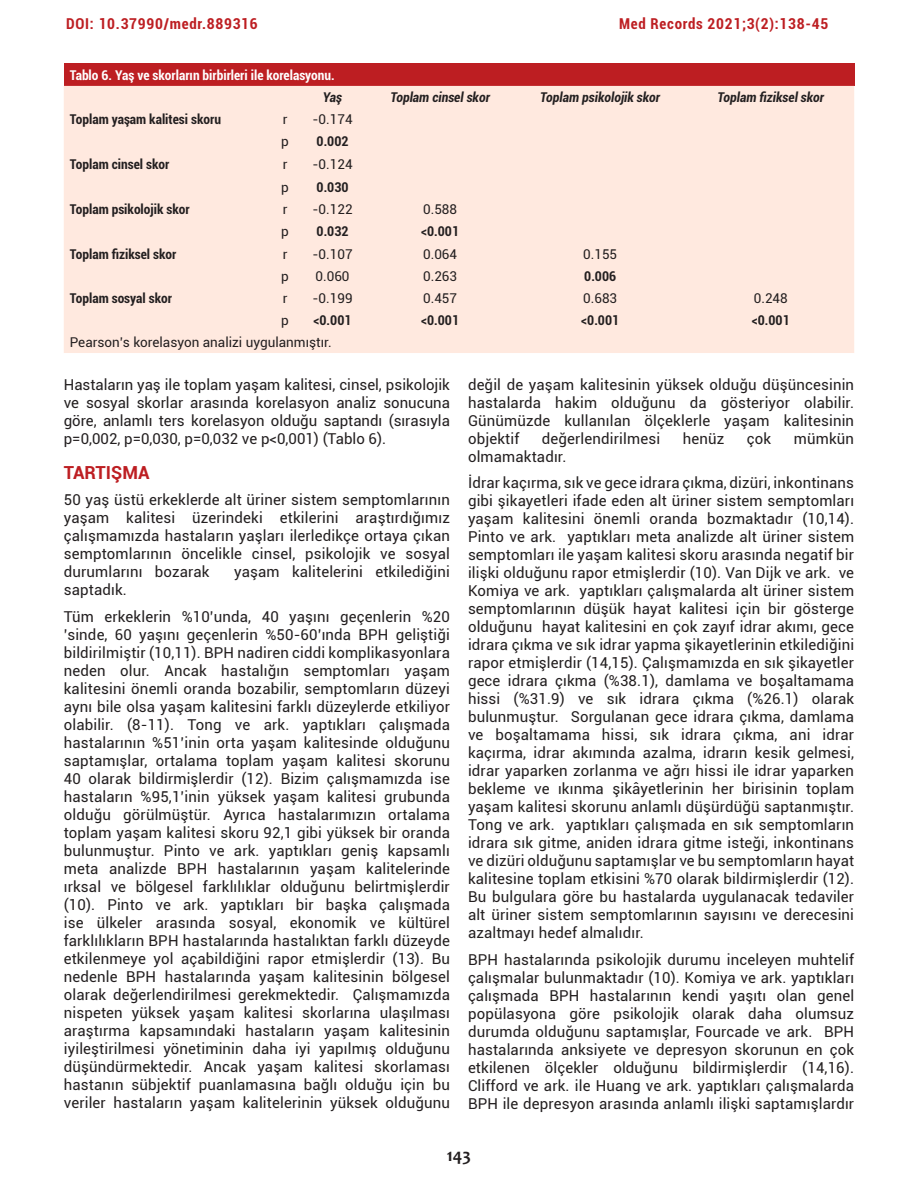
<style>
.page{position:relative;width:918px;height:1188px;background:#fff}
.page>*{position:absolute;margin:0;border:0;box-sizing:border-box;transform-origin:0 0}
.t1{font:700 18px "Roboto";color:#bd1e22}
.t2{font:700 18px "Candara";color:#231f20}
.t3{font:15px/18px "Roboto";letter-spacing:.01em;color:#231f20;text-align:justify}
.t4{font:700 condensed 15px "Roboto";letter-spacing:.05em;color:#bd1e22}
.t5{font:700 condensed 13.5px "Roboto";color:#231f20}
.t6{font:13.5px "Roboto";color:#231f20}
.t7{font:italic 700 condensed 13.5px "Roboto";color:#231f20}
.t8{font:700 condensed 13.5px "Roboto";color:#fff}
</style>
<div class="page">
<div style="left:64px;top:64px;width:790px;height:22px;background:#bd1e22"></div>
<div style="left:64px;top:86px;width:790px;height:267px;background:#ffe9df"></div>
<p class="t4" style="left:66px;top:13px;width:193px">DOI: 10.37990/medr.889316</p>
<p class="t4" style="left:619px;top:13px;width:211px">Med Records 2021;3(2):138-45</p>
<p class="t8" style="left:70px;top:66px;width:267px">Tablo 6. Yaş ve skorların birbirleri ile korelasyonu.</p>
<p class="t7" style="left:323px;top:88px;width:21px">Yaş</p>
<p class="t7" style="left:390px;top:88px;width:101px">Toplam cinsel skor</p>
<p class="t7" style="left:540px;top:88px;width:121px">Toplam psikolojik skor</p>
<p class="t7" style="left:718px;top:88px;width:108px">Toplam fiziksel skor</p>
<p class="t5" style="left:70px;top:110px;width:153px">Toplam yaşam kalitesi skoru</p>
<p class="t6" style="left:283px;top:110px;width:6px">r</p>
<p class="t6" style="left:313px;top:110px;width:42px">-0.174</p>
<p class="t6" style="left:281px;top:132px;width:9px">p</p>
<p class="t5" style="left:317px;top:132px;width:33px">0.002</p>
<p class="t5" style="left:70px;top:155px;width:101px">Toplam cinsel skor</p>
<p class="t6" style="left:283px;top:155px;width:6px">r</p>
<p class="t6" style="left:313px;top:155px;width:42px">-0.124</p>
<p class="t6" style="left:281px;top:178px;width:9px">p</p>
<p class="t5" style="left:317px;top:178px;width:33px">0.030</p>
<p class="t5" style="left:70px;top:200px;width:121px">Toplam psikolojik skor</p>
<p class="t6" style="left:283px;top:200px;width:6px">r</p>
<p class="t6" style="left:313px;top:200px;width:42px">-0.122</p>
<p class="t6" style="left:423px;top:200px;width:36px">0.588</p>
<p class="t6" style="left:281px;top:222px;width:9px">p</p>
<p class="t5" style="left:317px;top:222px;width:33px">0.032</p>
<p class="t5" style="left:421px;top:222px;width:39px">&lt;0.001</p>
<p class="t5" style="left:70px;top:244px;width:108px">Toplam fiziksel skor</p>
<p class="t6" style="left:283px;top:244px;width:6px">r</p>
<p class="t6" style="left:313px;top:244px;width:42px">-0.107</p>
<p class="t6" style="left:423px;top:244px;width:36px">0.064</p>
<p class="t6" style="left:583px;top:244px;width:36px">0.155</p>
<p class="t6" style="left:281px;top:266px;width:9px">p</p>
<p class="t6" style="left:316px;top:266px;width:36px">0.060</p>
<p class="t6" style="left:423px;top:266px;width:36px">0.263</p>
<p class="t5" style="left:584px;top:266px;width:33px">0.006</p>
<p class="t5" style="left:70px;top:289px;width:104px">Toplam sosyal skor</p>
<p class="t6" style="left:283px;top:289px;width:6px">r</p>
<p class="t6" style="left:313px;top:289px;width:42px">-0.199</p>
<p class="t6" style="left:423px;top:289px;width:36px">0.457</p>
<p class="t6" style="left:583px;top:289px;width:36px">0.683</p>
<p class="t6" style="left:754px;top:289px;width:36px">0.248</p>
<p class="t6" style="left:281px;top:311px;width:9px">p</p>
<p class="t5" style="left:314px;top:311px;width:39px">&lt;0.001</p>
<p class="t5" style="left:421px;top:311px;width:39px">&lt;0.001</p>
<p class="t5" style="left:581px;top:311px;width:39px">&lt;0.001</p>
<p class="t5" style="left:752px;top:311px;width:39px">&lt;0.001</p>
<p class="t6" style="left:70px;top:333px;width:263px">Pearson’s korelasyon analizi uygulanmıştır.</p>
<p class="t3" style="left:64px;top:375px;width:388px">Hastaların yaş ile toplam yaşam kalitesi, cinsel, psikolojik ve sosyal skorlar arasında korelasyon analiz sonucuna göre, anlamlı ters korelasyon olduğu saptandı (sırasıyla p=0,002, p=0,030, p=0,032 ve p&lt;0,001) (Tablo 6).</p>
<p class="t1" style="left:64px;top:460px;width:87px">TARTIŞMA</p>
<p class="t3" style="left:64px;top:490px;width:388px">50 yaş üstü erkeklerde alt üriner sistem semptomlarının yaşam kalitesi üzerindeki etkilerini araştırdığımız çalışmamızda hastaların yaşları ilerledikçe ortaya çıkan semptomlarının öncelikle cinsel, psikolojik ve sosyal durumlarını bozarak</p>
<p class="t3" style="left:234px;top:562px;width:217px">yaşam kalitelerini etkilediğini</p>
<p class="t3" style="left:64px;top:580px;width:65px">saptadık.</p>
<p class="t3" style="left:64px;top:607px;width:388px">Tüm erkeklerin %10’unda, 40 yaşını geçenlerin %20 ’sinde, 60 yaşını geçenlerin %50-60’ında BPH geliştiği bildirilmiştir (10,11). BPH nadiren ciddi komplikasyonlara neden olur. Ancak hastalığın semptomları yaşam kalitesini önemli oranda bozabilir, semptomların düzeyi aynı bile olsa yaşam kalitesini farklı düzeylerde etkiliyor olabilir. (8-11). Tong ve ark. yaptıkları çalışmada hastalarının %51’inin orta yaşam kalitesinde olduğunu saptamışlar, ortalama toplam yaşam kalitesi skorunu 40 olarak bildirmişlerdir (12). Bizim çalışmamızda ise hastaların %95,1’inin yüksek yaşam kalitesi grubunda olduğu görülmüştür. Ayrıca hastalarımızın ortalama toplam yaşam kalitesi skoru 92,1 gibi yüksek bir oranda bulunmuştur. Pinto ve ark. yaptıkları geniş kapsamlı meta analizde BPH hastalarının yaşam kalitelerinde ırksal ve bölgesel farklılıklar olduğunu belirtmişlerdir (10). Pinto ve ark. yaptıkları bir başka çalışmada ise ülkeler arasında sosyal, ekonomik ve kültürel farklılıkların BPH hastalarında hastalıktan farklı düzeyde etkilenmeye yol açabildiğini rapor etmişlerdir (13). Bu nedenle BPH hastalarında yaşam kalitesinin bölgesel olarak değerlendirilmesi gerekmektedir. Çalışmamızda nispeten yüksek yaşam kalitesi skorlarına ulaşılması araştırma kapsamındaki hastaların yaşam kalitesinin iyileştirilmesi yönetiminin daha iyi yapılmış olduğunu düşündürmektedir. Ancak yaşam kalitesi skorlaması hastanın sübjektif puanlamasına bağlı olduğu için bu veriler hastaların yaşam kalitelerinin yüksek olduğunu</p>
<p class="t3" style="left:468px;top:375px;width:388px">değil de yaşam kalitesinin yüksek olduğu düşüncesinin hastalarda hakim olduğunu da gösteriyor olabilir.<br>Günümüzde kullanılan ölçeklerle yaşam kalitesinin objektif</p>
<p class="t3" style="left:542px;top:429px;width:120px">değerlendirilmesi</p>
<p class="t3" style="left:683px;top:429px;width:43px">henüz</p>
<p class="t3" style="left:747px;top:429px;width:26px">çok</p>
<p class="t3" style="left:794px;top:429px;width:62px">mümkün</p>
<p class="t3" style="left:468px;top:447px;width:100px">olmamaktadır.</p>
<p class="t3" style="left:468px;top:473px;width:388px">İdrar kaçırma, sık ve gece idrara çıkma, dizüri, inkontinans gibi şikayetleri ifade eden alt üriner sistem semptomları yaşam kalitesini önemli oranda bozmaktadır (10,14).<br>Pinto ve ark. yaptıkları meta analizde alt üriner sistem semptomları ile yaşam kalitesi skoru arasında negatif bir ilişki olduğunu rapor etmişlerdir (10). Van Dijk ve ark. ve Komiya ve ark. yaptıkları çalışmalarda alt üriner sistem semptomlarının düşük hayat kalitesi için bir gösterge olduğunu hayat kalitesini en çok zayıf idrar akımı, gece idrara çıkma ve sık idrar yapma şikayetlerinin etkilediğini rapor etmişlerdir (14,15). Çalışmamızda en sık şikayetler gece idrara çıkma (%38.1), damlama ve boşaltamama hissi (%31.9) ve sık idrara çıkma (%26.1) olarak bulunmuştur. Sorgulanan gece idrara çıkma, damlama ve boşaltamama hissi, sık idrara çıkma, ani idrar kaçırma, idrar akımında azalma, idrarın kesik gelmesi, idrar yaparken zorlanma ve ağrı hissi ile idrar yaparken bekleme ve ıkınma şikâyetlerinin her birisinin toplam yaşam kalitesi skorunu anlamlı düşürdüğü saptanmıştır.<br>Tong ve ark. yaptıkları çalışmada en sık semptomların idrara sık gitme, aniden idrara gitme isteği, inkontinans ve dizüri olduğunu saptamışlar ve bu semptomların hayat kalitesine toplam etkisini %70 olarak bildirmişlerdir (12).<br>Bu bulgulara göre bu hastalarda uygulanacak tedaviler alt üriner sistem semptomlarının sayısını ve derecesini azaltmayı hedef almalıdır.</p>
<p class="t3" style="left:468px;top:950px;width:388px">BPH hastalarında psikolojik durumu inceleyen muhtelif çalışmalar bulunmaktadır (10). Komiya ve ark. yaptıkları çalışmada BPH hastalarının kendi yaşıtı olan genel popülasyona göre psikolojik olarak daha olumsuz durumda olduğunu saptamışlar, Fourcade ve ark. BPH hastalarında anksiyete ve depresyon skorunun en çok etkilenen ölçekler olduğunu bildirmişlerdir (14,16).<br>Clifford ve ark. ile Huang ve ark. yaptıkları çalışmalarda BPH ile depresyon arasında anlamlı ilişki saptamışlardır</p>
<p class="t2" style="left:447px;top:1143px;width:26px">143</p>
</div>
